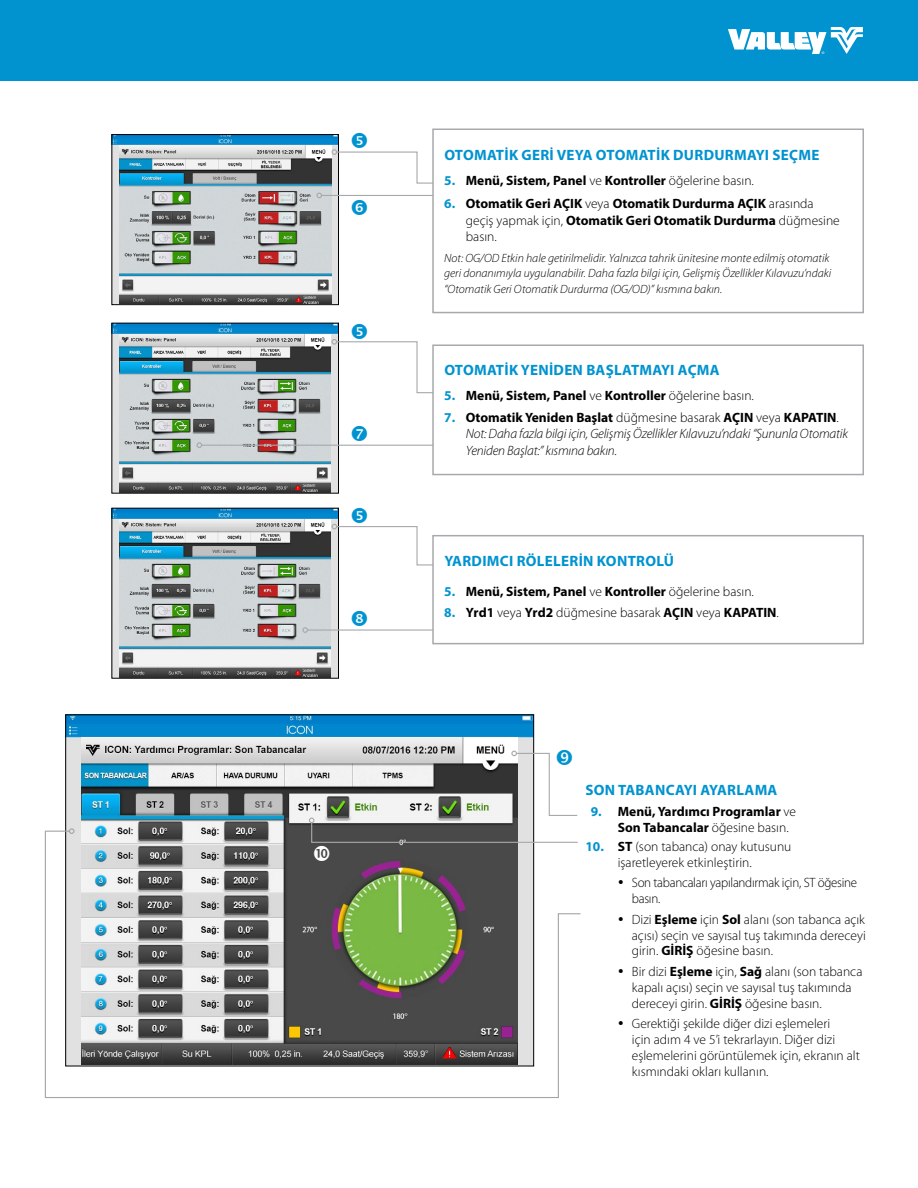
<style>
.page{position:relative;width:918px;height:1188px;background:#fff}
.page>*{position:absolute;margin:0;border:0;box-sizing:border-box;transform-origin:0 0}
.t1{font:700 15px "Myriad Pro";letter-spacing:.02em;color:#0093d0}
.t2{font:300 13.5px/15.8px "Myriad Pro";color:#000}
.t3{font:700 13.5px/16.5px "Myriad Pro";color:#000}
.t4{font:italic 300 13.5px/16.5px "Myriad Pro";letter-spacing:-.015em;color:#000}
.t5{font:300 13.5px/15.8px "Myriad Pro";letter-spacing:-.02em;color:#000;scale:.96 1}
.t6{font:italic 300 12px/15px "Myriad Pro";color:#000}
.s1{color:#0093d0}
.s2{font-weight:300}
.s3{font-weight:700;font-style:normal;color:#0093d0}
.s4{font-weight:700;font-style:normal}
.s5{font-style:normal}
.s6{font-weight:700;color:#0093d0}
.s7{font-weight:700}
</style>
<div class="page">
<img style="left:113px;top:136px;width:224px;height:167px">
<div style="left:111px;top:134px;width:228px;height:171px;border:1px solid #000"></div>
<img style="left:120px;top:146px;width:211px;height:158px">
<img style="left:67px;top:716px;width:465px;height:114px">
<img style="left:82px;top:737px;width:436px;height:93px">
<img style="left:113px;top:510px;width:224px;height:167px">
<div style="left:111px;top:508px;width:228px;height:171px;border:1px solid #000"></div>
<img style="left:120px;top:519px;width:210px;height:158px">
<div style="left:432px;top:535px;width:432px;height:109px;border:2px solid #a7a9ac"></div>
<div style="left:0;top:0;width:918px;height:81px;background:#0093d0"></div>
<svg style="left:728px;top:27px;width:135px;height:27px"></svg>
<svg style="left:44px;top:830px;width:537px;height:268px"></svg>
<svg style="left:69px;top:828px;width:6px;height:6px"></svg>
<img style="left:113px;top:325px;width:224px;height:167px">
<div style="left:111px;top:323px;width:228px;height:171px;border:1px solid #000"></div>
<img style="left:120px;top:334px;width:210px;height:158px">
<hr style="left:322px;top:195px;width:111px;height:1px;background:#a7a9ac">
<svg style="left:316px;top:193px;width:6px;height:5px"></svg>
<div style="left:432px;top:129px;width:432px;height:184px;border:2px solid #a7a9ac"></div>
<div style="left:432px;top:344px;width:432px;height:131px;border:2px solid #a7a9ac"></div>
<hr style="left:202px;top:445px;width:231px;height:1px;background:#a7a9ac">
<svg style="left:197px;top:442px;width:5px;height:6px"></svg>
<hr style="left:307px;top:629px;width:126px;height:2px;background:#a7a9ac">
<svg style="left:302px;top:627px;width:6px;height:6px"></svg>
<svg style="left:332px;top:507px;width:102px;height:59px"></svg>
<svg style="left:309px;top:749px;width:270px;height:112px"></svg>
<svg style="left:332px;top:133px;width:102px;height:51px"></svg>
<svg style="left:332px;top:323px;width:102px;height:71px"></svg>
<p class="t1" style="left:444px;top:145px;width:377px">OTOMATIK GERI VEYA OTOMATIK DURDURMAYI SEÇME</p>
<p class="t3" style="left:444px;top:172px;width:311px"><span class="s1">5.</span> Menü, Sistem, Panel <span class="s2">ve</span> Kontroller <span class="s2">öğelerine basın.</span></p>
<p class="t3" style="left:466px;top:195px;width:376px;text-indent:-22px"><span class="s1">6.</span> Otomatik Geri AÇIK <span class="s2">veya</span> Otomatik Durdurma AÇIK <span class="s2">arasında geçiş yapmak için,</span> Otomatik Geri Otomatik Durdurma <span class="s2">düğmesine basın.</span></p>
<p class="t6" style="left:444px;top:250px;width:389px">Not: OG/OD Etkin hale getirilmelidir. Yalnızca tahrik ünitesine monte edilmiş otomatik geri donanımıyla uygulanabilir. Daha fazla bilgi için, Gelişmiş Özellikler Kılavuzu’ndaki</p>
<p class="t6" style="left:444px;top:282px;width:279px">“Otomatik Geri Otomatik Durdurma (OG/OD)” kısmına bakın.</p>
<p class="t1" style="left:444px;top:360px;width:277px">OTOMATIK YENIDEN BAŞLATMAYI AÇMA</p>
<p class="t3" style="left:444px;top:387px;width:311px"><span class="s1">5.</span> Menü, Sistem, Panel <span class="s2">ve</span> Kontroller <span class="s2">öğelerine basın.</span></p>
<p class="t4" style="left:466px;top:409px;width:384px;text-indent:-22px"><span class="s3">7.</span> <span class="s4">Otomatik Yeniden Başlat</span> <span class="s5">düğmesine basarak</span> <span class="s4">AÇIN</span> <span class="s5">veya</span> <span class="s4">KAPATIN</span><span class="s5">.<br></span>Not: Daha fazla bilgi için, Gelişmiş Özellikler Kılavuzu’ndaki “Şununla Otomatik<br>Yeniden Başlat:” kısmına bakın.</p>
<p class="t1" style="left:444px;top:551px;width:231px">YARDIMCI RÖLELERIN KONTROLÜ</p>
<p class="t3" style="left:444px;top:583px;width:311px"><span class="s1">5.</span> Menü, Sistem, Panel <span class="s2">ve</span> Kontroller <span class="s2">öğelerine basın.</span></p>
<p class="t2" style="left:444px;top:605px;width:336px"><span class="s6">8.</span> <span class="s7">Yrd1</span> veya <span class="s7">Yrd2</span> düğmesine basarak <span class="s7">AÇIN</span> veya <span class="s7">KAPATIN</span>.</p>
<p class="t1" style="left:586px;top:781px;width:193px">SON TABANCAYI AYARLAMA</p>
<p class="t3" style="left:618px;top:804px;width:180px;line-height:15.8px;text-indent:-27px"><span class="s1">9.</span> Menü, Yardımcı Programlar <span class="s2">ve<br></span>Son Tabancalar <span class="s2">öğesine basın.</span></p>
<p class="t2" style="left:585px;top:838px;width:208px;text-align:center"><span class="s6">10.</span> <span class="s7">ST</span> (son tabanca) onay kutusunu işaretleyerek etkinleştirin.</p>
<p class="t5" style="left:632px;top:875px;width:236px">Son tabancaları yapılandırmak için, ST öğesine basın.</p>
<p class="t2" style="left:632px;top:911px;width:235px;text-align:justify">Dizi <span class="s7">Eşleme</span> için <span class="s7">Sol</span> alanı (son tabanca açık açısı) seçin ve sayısal tuş takımında dereceyi girin. <span class="s7">GİRİŞ</span> öğesine basın.</p>
<p class="t2" style="left:632px;top:964px;width:232px">Bir dizi <span class="s7">Eşleme</span> için, <span class="s7">Sağ</span> alanı (son tabanca kapalı açısı) seçin ve sayısal tuş takımında dereceyi girin. <span class="s7">GİRİŞ</span> öğesine basın.</p>
<p class="t2" style="left:632px;top:1016px;width:230px">Gerektiği şekilde diğer dizi eşlemeleri<br>için adım 4 ve 5’i tekrarlayın. Diğer dizi eşlemelerini görüntülemek için, ekranın alt kısmındaki okları kullanın.</p>
</div>
